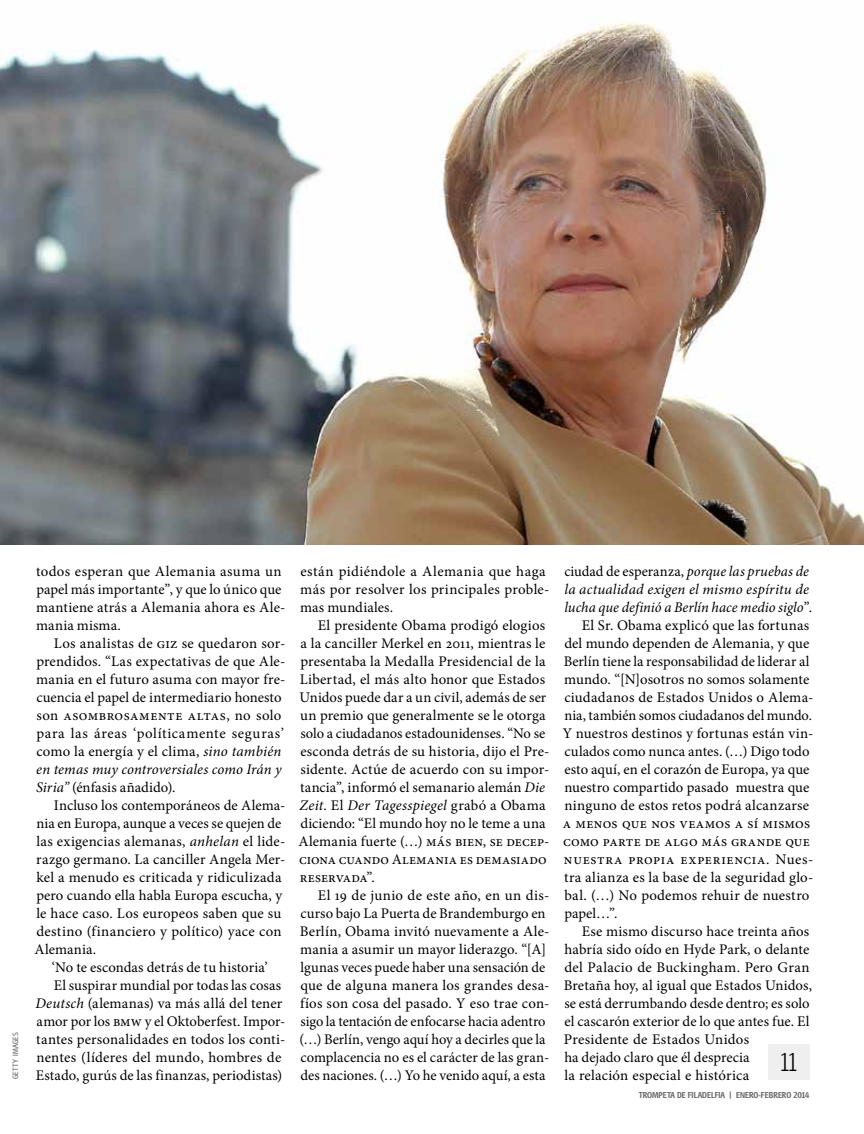
<style>
.page{position:relative;width:864px;height:1134px;background:#fff}
.page>*{position:absolute;margin:0;border:0;box-sizing:border-box;transform-origin:0 0}
.t1{font:300 27px "Glasgow Pro";color:#000}
.t2{font:14.7px/18px "Minion Pro";letter-spacing:.015em;color:#000}
.t3{font:italic 14.7px "Minion Pro";letter-spacing:.005em;color:#000}
.t4{font:14.7px "Minion Pro";letter-spacing:.04em;color:#000}
.t5{font:500 9px "Glasgow Pro";color:#6d6e71}
.t6{font:8.1px "Glasgow Pro";letter-spacing:.035em;color:#6d6e71;scale:1.04 1}
.s1{font-style:italic}
.s2{font-style:normal}
</style>
<div class="page">
<div style="left:768px;top:1044px;width:42px;height:36px;background:#efeff0"></div>
<img style="left:0;top:22px;width:864px;height:522px">
<p class="t6" style="left:11px;top:1079px;width:47px;rotate:-90deg">getty images</p>
<p class="t2" style="left:36px;top:562px;width:251px">todos esperan que Alemania asuma un papel más importante”, y que lo único que mantiene atrás a Alemania ahora es Ale&shy;mania misma.</p>
<p class="t2" style="left:36px;top:634px;width:251px;text-indent:18px">Los analistas de giz se quedaron sor&shy;prendidos. “Las expectativas de que Ale&shy;mania en el futuro asuma con mayor fre&shy;cuencia el papel de intermediario honesto son asombrosamente altas, no solo para las áreas ‘políticamente seguras’ como la energía y el clima, <span class="s1">sino también en temas muy controversiales como Irán y Siria”</span> (énfasis añadido).</p>
<p class="t2" style="left:35px;top:796px;width:252px;text-indent:19px">Incluso los contemporáneos de Alema&shy;nia en Europa, aunque a veces se quejen de las exigencias alemanas, <span class="s1">anhelan</span> el lide&shy;razgo germano. La canciller Angela Mer&shy;kel a menudo es criticada y ridiculizada pero cuando ella habla Europa escucha, y le hace caso. Los europeos saben que su destino (financiero y político) yace con Alemania.</p>
<p class="t2" style="left:52px;top:958px;width:217px">‘No te escondas detrás de tu historia’</p>
<p class="t2" style="left:54px;top:976px;width:229px">El suspirar mundial por todas las cosas</p>
<p class="t2" style="left:36px;top:994px;width:248px"><span class="s1">Deutsch</span> (alemanas) va más allá del tener</p>
<p class="t2" style="left:37px;top:1012px;width:250px">amor por los bmw y el Oktoberfest. Impor-</p>
<p class="t2" style="left:36px;top:1030px;width:251px">tantes personalidades en todos los conti-</p>
<p class="t2" style="left:36px;top:1048px;width:246px">nentes (líderes del mundo, hombres de</p>
<p class="t2" style="left:36px;top:1066px;width:248px">Estado, gurús de las finanzas, periodistas)</p>
<p class="t2" style="left:300px;top:562px;width:251px">están pidiéndole a Alemania que haga más por resolver los principales proble&shy;mas mundiales.</p>
<p class="t2" style="left:299px;top:616px;width:252px;text-indent:19px">El presidente Obama prodigó elogios a la canciller Merkel en 2011, mientras le presentaba la Medalla Presidencial de la Libertad, el más alto honor que Estados Unidos puede dar a un civil, además de ser un premio que generalmente se le otorga solo a ciudadanos estadounidenses. “No se esconda detrás de su historia, dijo el Pre&shy;sidente. Actúe de acuerdo con su impor&shy;tancia”, informó el semanario alemán <span class="s1">Die Zeit</span>. El <span class="s1">Der Tagesspiegel</span> grabó a Obama diciendo: “El mundo hoy no le teme a una Alemania fuerte (…) más bien, se decep&shy;ciona cuando Alemania es demasiado reservada”.</p>
<p class="t2" style="left:300px;top:886px;width:251px;text-indent:18px">El 19 de junio de este año, en un dis&shy;curso bajo La Puerta de Brandemburgo en Berlín, Obama invitó nuevamente a Ale&shy;mania a asumir un mayor liderazgo. “[A] lgunas veces puede haber una sensación de que de alguna manera los grandes desa&shy;fíos son cosa del pasado. Y eso trae con&shy;sigo la tentación de enfocarse hacia adentro (…) Berlín, vengo aquí hoy a decirles que la complacencia no es el carácter de las gran&shy;des naciones. (…) Yo he venido aquí, a esta</p>
<p class="t2" style="left:564px;top:562px;width:246px">ciudad de esperanza, <span class="s1">porque las pruebas de</span></p>
<p class="t3" style="left:564px;top:579px;width:246px">la actualidad exigen el mismo espíritu de</p>
<p class="t3" style="left:564px;top:597px;width:249px">lucha que definió a Berlín hace medio siglo<span class="s2">”.</span></p>
<p class="t2" style="left:582px;top:616px;width:229px">El Sr. Obama explicó que las fortunas</p>
<p class="t2" style="left:564px;top:634px;width:246px">del mundo dependen de Alemania, y que</p>
<p class="t2" style="left:564px;top:652px;width:247px">Berlín tiene la responsabilidad de liderar al</p>
<p class="t2" style="left:564px;top:670px;width:247px">mundo. “[N]osotros no somos solamente</p>
<p class="t2" style="left:564px;top:688px;width:251px">ciudadanos de Estados Unidos o Alema-</p>
<p class="t2" style="left:564px;top:706px;width:249px">nia, también somos ciudadanos del mundo.</p>
<p class="t2" style="left:563px;top:724px;width:252px">Y nuestros destinos y fortunas están vin-</p>
<p class="t2" style="left:564px;top:742px;width:247px">culados como nunca antes. (…) Digo todo</p>
<p class="t2" style="left:564px;top:760px;width:246px">esto aquí, en el corazón de Europa, ya que</p>
<p class="t2" style="left:564px;top:778px;width:246px">nuestro compartido pasado muestra que</p>
<p class="t2" style="left:564px;top:796px;width:246px">ninguno de estos retos podrá alcanzarse</p>
<p class="t2" style="left:563px;top:814px;width:249px">a menos que nos veamos a sí mismos</p>
<p class="t2" style="left:563px;top:832px;width:249px">como parte de algo más grande que</p>
<p class="t4" style="left:564px;top:849px;width:251px">nuestra propia experiencia. Nues-</p>
<p class="t2" style="left:564px;top:868px;width:251px">tra alianza es la base de la seguridad glo-</p>
<p class="t2" style="left:565px;top:886px;width:247px">bal. (…) No podemos rehuir de nuestro</p>
<p class="t2" style="left:564px;top:904px;width:55px">papel…”.</p>
<p class="t2" style="left:582px;top:922px;width:229px">Ese mismo discurso hace treinta años</p>
<p class="t2" style="left:564px;top:940px;width:246px">habría sido oído en Hyde Park, o delante</p>
<p class="t2" style="left:564px;top:958px;width:247px">del Palacio de Buckingham. Pero Gran</p>
<p class="t2" style="left:564px;top:976px;width:250px">Bretaña hoy, al igual que Estados Unidos,</p>
<p class="t2" style="left:565px;top:994px;width:246px">se está derrumbando desde dentro; es solo</p>
<p class="t2" style="left:564px;top:1012px;width:247px">el cascarón exterior de lo que antes fue. El</p>
<p class="t2" style="left:564px;top:1030px;width:187px">Presidente de Estados Unidos</p>
<p class="t2" style="left:564px;top:1048px;width:187px">ha dejado claro que él desprecia</p>
<h1 class="t1" style="left:781px;top:1047px;width:17px">11</h1>
<p class="t2" style="left:564px;top:1066px;width:187px">la relación especial e histórica</p>
<p class="t5" style="left:639px;top:1090px;width:172px">TROMPETA DE FILADELFIA | ENERO-FEBRERO 2014</p>
</div>
